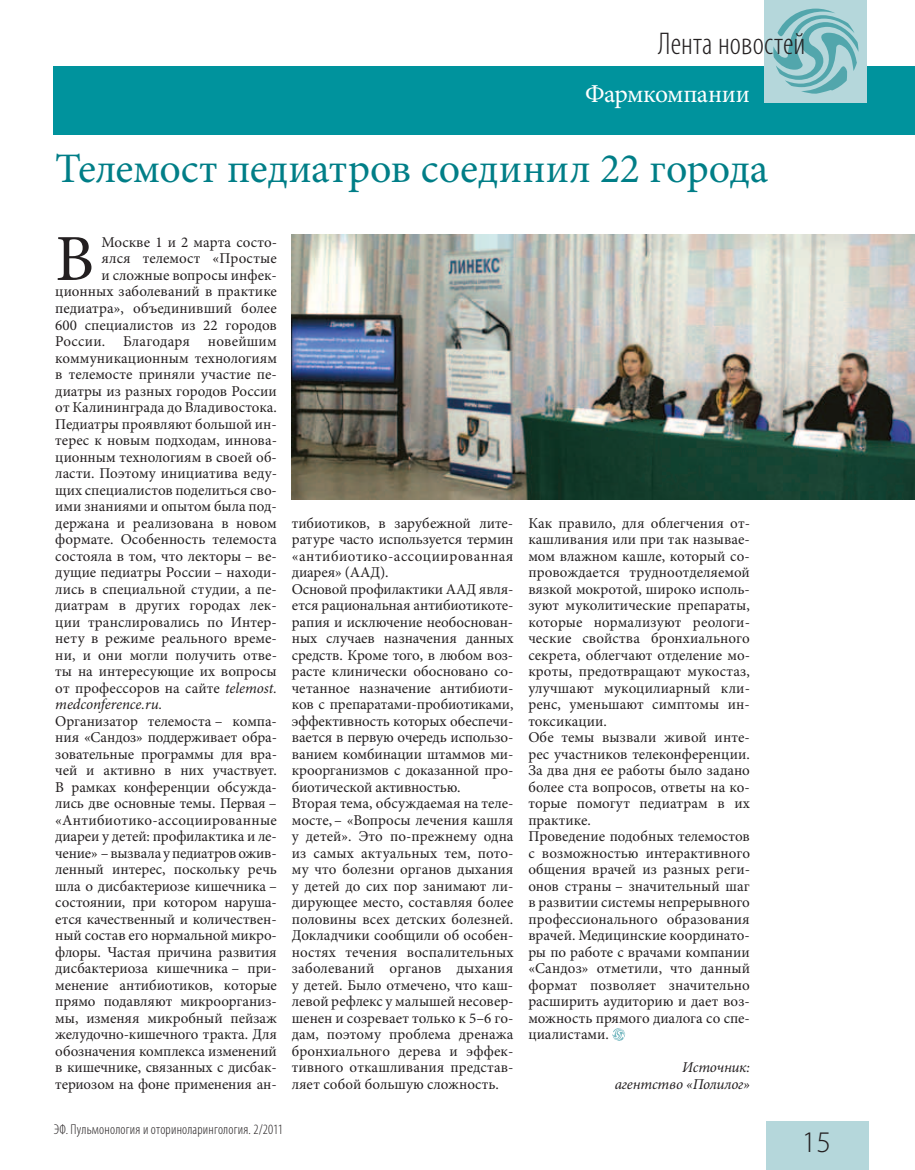
<style>
.page{position:relative;width:915px;height:1170px;background:#fff}
.page>*{position:absolute;margin:0;border:0;box-sizing:border-box;transform-origin:0 0}
.t1{font:65.7px "Minion Pro";color:#231f20}
.t2{font:42px "Minion Pro";letter-spacing:-.005em;color:#007e87}
.t3{font:300 condensed 31.5px "Myriad Pro";letter-spacing:.005em;color:#231f20}
.t4{font:300 30px "Myriad Pro";color:#231f20}
.t5{font:25.5px "Minion Pro";letter-spacing:-.02em;color:#fff}
.t6{font:15px/16.5px "Minion Pro";color:#231f20}
.t7{font:italic 15px/16.5px "Minion Pro";letter-spacing:-.01em;color:#231f20;text-align:right}
.t8{font:300 condensed 14.25px "Myriad Pro";letter-spacing:.015em;color:#231f20}
.s1{font-style:italic}
</style>
<div class="page">
<div style="left:54px;top:67px;width:860px;height:68px;background:#00939d"></div>
<div style="left:764px;top:0;width:102px;height:102px;background:#b5d7db"></div>
<div style="left:765px;top:1121px;width:102px;height:48px;background:#b5d7db"></div>
<svg style="left:773px;top:9px;width:85px;height:85px"></svg>
<svg style="left:612px;top:1028px;width:13px;height:12px"></svg>
<img style="left:292px;top:234px;width:622px;height:265px">
<h3 class="t3" style="left:658px;top:25px;width:148px">Лента новостей</h3>
<h3 class="t5" style="left:585px;top:77px;width:166px">Фармкомпании</h3>
<h2 class="t2" style="left:55px;top:141px;width:714px">Телемост педиатров соединил 22 города</h2>
<h1 class="t1" style="left:55px;top:215px;width:40px">В</h1>
<p class="t6" style="left:101px;top:234px;width:177px">Москве 1 и 2 марта состо-</p>
<p class="t6" style="left:101px;top:250px;width:177px">ялся телемост «Простые</p>
<p class="t6" style="left:101px;top:267px;width:177px">и сложные вопросы инфек-</p>
<p class="t6" style="left:55px;top:283px;width:223px">ционных заболеваний в практике</p>
<p class="t6" style="left:55px;top:300px;width:223px">педиатра», объединивший более</p>
<p class="t6" style="left:55px;top:316px;width:223px">600 специалистов из 22 городов</p>
<p class="t6" style="left:55px;top:333px;width:223px">России. Благодаря новейшим</p>
<p class="t6" style="left:55px;top:349px;width:223px">коммуникационным технологиям</p>
<p class="t6" style="left:55px;top:366px;width:223px">в телемосте приняли участие пе-</p>
<p class="t6" style="left:55px;top:382px;width:223px">диатры из разных городов России</p>
<p class="t6" style="left:55px;top:399px;width:223px">от Калининграда до Владивостока.</p>
<p class="t6" style="left:55px;top:415px;width:223px">Педиатры проявляют большой ин-</p>
<p class="t6" style="left:55px;top:432px;width:223px">терес к новым подходам, иннова-</p>
<p class="t6" style="left:55px;top:448px;width:223px">ционным технологиям в своей об-</p>
<p class="t6" style="left:55px;top:465px;width:223px">ласти. Поэтому инициатива веду-</p>
<p class="t6" style="left:55px;top:481px;width:223px">щих специалистов поделиться сво-</p>
<p class="t6" style="left:55px;top:498px;width:223px">ими знаниями и опытом была под-</p>
<p class="t6" style="left:55px;top:514px;width:223px">держана и реализована в новом</p>
<p class="t6" style="left:55px;top:531px;width:223px">формате. Особенность телемоста</p>
<p class="t6" style="left:55px;top:547px;width:223px">состояла в том, что лекторы – ве-</p>
<p class="t6" style="left:55px;top:564px;width:223px">дущие педиатры России – находи-</p>
<p class="t6" style="left:55px;top:580px;width:223px">лись в специальной студии, а пе-</p>
<p class="t6" style="left:55px;top:597px;width:223px">диатрам в других городах лек-</p>
<p class="t6" style="left:55px;top:613px;width:223px">ции транслировались по Интер-</p>
<p class="t6" style="left:55px;top:630px;width:223px">нету в режиме реального време-</p>
<p class="t6" style="left:55px;top:646px;width:223px">ни, и они могли получить отве-</p>
<p class="t6" style="left:55px;top:663px;width:223px">ты на интересующие их вопросы</p>
<p class="t6" style="left:55px;top:679px;width:223px">от профессоров на сайте <span class="s1">telemost.</span></p>
<p class="t7" style="left:55px;top:696px;width:108px">medconference.ru.</p>
<p class="t6" style="left:55px;top:712px;width:223px;text-align:justify">Организатор телемоста – компа&shy;ния «Сандоз» поддерживает обра&shy;зовательные программы для вра&shy;чей и активно в них участвует.<br>В рамках конференции обсужда&shy;лись две основные темы. Первая – «Антибиотико-ассоциированные диареи у детей: профилактика и ле&shy;чение» – вызвала у педиатров ожив&shy;ленный интерес, поскольку речь шла о дисбактериозе кишечника – состоянии, при котором наруша&shy;ется качественный и количествен&shy;ный состав его нормальной микро&shy;флоры. Частая причина развития дисбактериоза кишечника – при&shy;менение антибиотиков, которые прямо подавляют микроорганиз&shy;мы, изменяя микробный пейзаж желудочно-кишечного тракта. Для обозначения комплекса изменений в кишечнике, связанных с дисбак&shy;териозом на фоне применения ан-</p>
<p class="t6" style="left:292px;top:514px;width:223px">тибиотиков, в зарубежной лите&shy;ратуре часто используется термин «антибиотико-ассоциированная диарея» (ААД).<br>Основой профилактики ААД явля&shy;ется рациональная антибиотикоте&shy;рапия и исключение необоснован&shy;ных случаев назначения данных средств. Кроме того, в любом воз&shy;расте клинически обосновано со&shy;четанное назначение антибиоти&shy;ков с препаратами-пробиотиками, эффективность которых обеспечи&shy;вается в первую очередь использо&shy;ванием комбинации штаммов ми&shy;кроорганизмов с доказанной про&shy;биотической активностью.<br>Вторая тема, обсуждаемая на теле&shy;мосте, – «Вопросы лечения кашля у детей». Это по-прежнему одна из самых актуальных тем, пото&shy;му что болезни органов дыхания у детей до сих пор занимают ли&shy;дирующее место, составляя более половины всех детских болезней.<br>Докладчики сообщили об особен&shy;ностях течения воспалительных заболеваний органов дыхания у детей. Было отмечено, что каш&shy;левой рефлекс у малышей несовер&shy;шенен и созревает только к 5–6 го&shy;дам, поэтому проблема дренажа бронхиального дерева и эффек&shy;тивного откашливания представ&shy;ляет собой большую сложность.</p>
<p class="t6" style="left:528px;top:514px;width:223px">Как правило, для облегчения от&shy;кашливания или при так называе&shy;мом влажном кашле, который со&shy;провождается трудноотделяемой вязкой мокротой, широко исполь&shy;зуют муколитические препараты, которые нормализуют реологи&shy;ческие свойства бронхиального секрета, облегчают отделение мо&shy;кроты, предотвращают мукостаз, улучшают мукоцилиарный кли&shy;ренс, уменьшают симптомы ин&shy;токсикации.<br>Обе темы вызвали живой инте&shy;рес участников телеконференции.<br>За два дня ее работы было задано более ста вопросов, ответы на ко&shy;торые помогут педиатрам в их практике.<br>Проведение подобных телемостов с возможностью интерактивного общения врачей из разных реги&shy;онов страны – значительный шаг в развитии системы непрерывного профессионального образования врачей. Медицинские координато&shy;ры по работе с врачами компании «Сандоз» отметили, что данный формат позволяет значительно расширить аудиторию и дает воз&shy;можность прямого диалога со спе&shy;циалистами.</p>
<p class="t7" style="left:614px;top:1059px;width:137px">Источник: агентство «Полилог»</p>
<p class="t8" style="left:54px;top:1120px;width:230px">ЭФ. Пульмонология и оториноларингология. 2/2011</p>
<h3 class="t4" style="left:801px;top:1123px;width:31px">15</h3>
</div>
